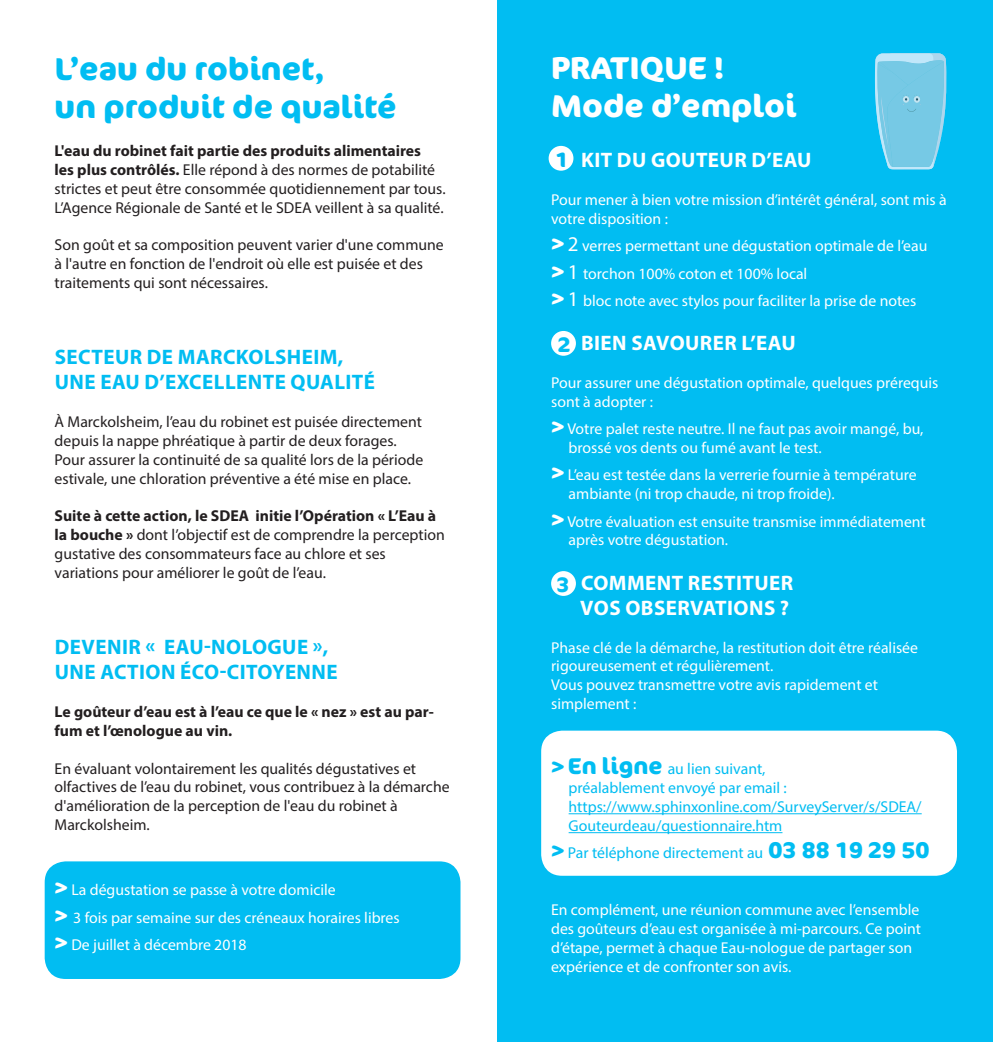
<style>
.page{position:relative;width:993px;height:1042px;background:#fff}
.page>*{position:absolute;margin:0;border:0;box-sizing:border-box;transform-origin:0 0}
.t1{font:700 31.5px "Cocon OT";color:#01bdf2}
.t2{font:700 31.5px "Cocon OT";color:#fff}
.t3{font:700 21px "Myriad Pro";letter-spacing:.02em;color:#01bdf2}
.t4{font:700 21px "Myriad Pro";letter-spacing:.02em;color:#fff}
.t5{font:700 21px "Cocon OT";color:#01bdf2}
.t6{font:700 21px "Cocon OT";color:#00b7f0}
.t7{font:15.75px/18.9px "Myriad Pro";color:#fff}
.t8{font:15.75px/18.9px "Myriad Pro";color:#231f20}
.t9{font:15.75px "Myriad Pro";color:#01bdf2}
.t10{font:700 15.75px/18.9px "Myriad Pro";color:#231f20}
.s1{font-weight:700}
.s2{font-family:"Cocon OT";font-weight:700;font-size:22.75px}
.s3{font-size:21px}
</style>
<div class="page">
<div style="left:45px;top:861px;width:415px;height:118px;background:#01bdf2;border-radius:21px"></div>
<div style="left:497px;top:0;width:495px;height:1042px;background:#01bdf2"></div>
<div style="left:541px;top:730px;width:415px;height:146px;background:#fff;border-radius:21px"></div>
<hr style="left:568px;top:813px;width:353px;height:1px;background:#01bdf2">
<hr style="left:568px;top:832px;width:214px;height:1px;background:#01bdf2">
<div style="left:548px;top:146px;width:25px;height:25px;background:#fff;border-radius:50%"></div>
<div style="left:551px;top:331px;width:24px;height:25px;background:#fff;border-radius:50%"></div>
<div style="left:551px;top:571px;width:24px;height:25px;background:#fff;border-radius:50%"></div>
<svg style="left:875px;top:53px;width:72px;height:116px;background:#74cbe8"></svg>
<p class="t1" style="left:55px;top:50px;width:272px">L’eau du robinet,</p>
<p class="t1" style="left:55px;top:88px;width:343px">un produit de qualité</p>
<p class="t8" style="left:55px;top:141px;width:392px"><span class="s1">L'eau du robinet fait partie des produits alimentaires<br>les plus contrôlés.</span> Elle répond à des normes de potabilité strictes et peut être consommée quotidiennement par tous.<br>L’Agence Régionale de Santé et le SDEA veillent à sa qualité.</p>
<p class="t8" style="left:55px;top:235px;width:390px">Son goût et sa composition peuvent varier d'une commune à l'autre en fonction de l'endroit où elle est puisée et des traitements qui sont nécessaires.</p>
<p class="t3" style="left:55px;top:343px;width:290px">SECTEUR DE MARCKOLSHEIM,</p>
<p class="t3" style="left:55px;top:368px;width:322px">UNE EAU D’EXCELLENTE QUALITÉ</p>
<p class="t8" style="left:55px;top:412px;width:369px">À Marckolsheim, l’eau du robinet est puisée directement depuis la nappe phréatique à partir de deux forages.</p>
<p class="t8" style="left:55px;top:450px;width:370px">Pour assurer la continuité de sa qualité lors de la période estivale, une chloration préventive a été mise en place.</p>
<p class="t8" style="left:55px;top:506px;width:391px"><span class="s1">Suite à cette action, le SDEA initie l’Opération « L’Eau à la bouche »</span> dont l’objectif est de comprendre la perception gustative des consommateurs face au chlore et ses</p>
<p class="t8" style="left:55px;top:563px;width:273px">variations pour améliorer le goût de l’eau.</p>
<p class="t3" style="left:55px;top:633px;width:275px">DEVENIR « EAU-NOLOGUE »,</p>
<p class="t3" style="left:55px;top:658px;width:284px">UNE ACTION ÉCO-CITOYENNE</p>
<p class="t10" style="left:55px;top:701px;width:380px">Le goûteur d’eau est à l’eau ce que le « nez » est au par&shy;fum et l’œnologue au vin.</p>
<p class="t8" style="left:55px;top:758px;width:396px">En évaluant volontairement les qualités dégustatives et olfactives de l’eau du robinet, vous contribuez à la démarche d'amélioration de la perception de l'eau du robinet à</p>
<p class="t8" style="left:55px;top:815px;width:97px">Marckolsheim.</p>
<p class="t7" style="left:55px;top:880px;width:282px"><span class="s2">&gt;</span> La dégustation se passe à votre domicile</p>
<p class="t7" style="left:55px;top:907px;width:346px"><span class="s2">&gt;</span> 3 fois par semaine sur des créneaux horaires libres</p>
<p class="t7" style="left:55px;top:935px;width:193px"><span class="s2">&gt;</span> De juillet à décembre 2018</p>
<p class="t2" style="left:551px;top:49px;width:174px">PRATIQUE !</p>
<p class="t2" style="left:551px;top:87px;width:247px">Mode d’emploi</p>
<p class="t4" style="left:581px;top:147px;width:232px">KIT DU GOUTEUR D’EAU</p>
<p class="t7" style="left:551px;top:190px;width:397px">Pour mener à bien votre mission d’intérêt général, sont mis à votre disposition :</p>
<p class="t7" style="left:551px;top:236px;width:378px"><span class="s2">&gt;</span> <span class="s3">2</span> verres permettant une dégustation optimale de l’eau</p>
<p class="t7" style="left:551px;top:264px;width:258px"><span class="s2">&gt;</span> <span class="s3">1</span> torchon 100% coton et 100% local</p>
<p class="t7" style="left:551px;top:291px;width:366px"><span class="s2">&gt;</span> <span class="s3">1</span> bloc note avec stylos pour faciliter la prise de notes</p>
<p class="t4" style="left:581px;top:329px;width:216px">BIEN SAVOURER L’EAU</p>
<p class="t7" style="left:551px;top:373px;width:389px">Pour assurer une dégustation optimale, quelques prérequis sont à adopter :</p>
<p class="t7" style="left:551px;top:419px;width:374px"><span class="s2">&gt;</span> Votre palet reste neutre. Il ne faut pas avoir mangé, bu,</p>
<p class="t7" style="left:568px;top:438px;width:254px">brossé vos dents ou fumé avant le test.</p>
<p class="t7" style="left:551px;top:465px;width:367px"><span class="s2">&gt;</span> L’eau est testée dans la verrerie fournie à température</p>
<p class="t7" style="left:568px;top:484px;width:267px">ambiante (ni trop chaude, ni trop froide).</p>
<p class="t7" style="left:551px;top:511px;width:376px"><span class="s2">&gt;</span> Votre évaluation est ensuite transmise immédiatement</p>
<p class="t7" style="left:568px;top:530px;width:161px">après votre dégustation.</p>
<p class="t4" style="left:581px;top:569px;width:214px">COMMENT RESTITUER</p>
<p class="t4" style="left:580px;top:594px;width:210px">VOS OBSERVATIONS ?</p>
<p class="t7" style="left:551px;top:637px;width:368px">Phase clé de la démarche, la restitution doit être réalisée rigoureusement et régulièrement.</p>
<p class="t7" style="left:551px;top:675px;width:328px">Vous pouvez transmettre votre avis rapidement et</p>
<p class="t7" style="left:551px;top:694px;width:87px">simplement :</p>
<p class="t6" style="left:555px;top:147px;width:14px">1</p>
<p class="t5" style="left:557px;top:332px;width:14px">2</p>
<p class="t5" style="left:556px;top:572px;width:14px">3</p>
<p class="t9" style="left:551px;top:759px;width:216px"><span class="s2">&gt;En ligne</span> au lien suivant,</p>
<p class="t9" style="left:568px;top:778px;width:220px">préalablement envoyé par email :</p>
<p class="t9" style="left:568px;top:797px;width:354px">https://www.sphinxonline.com/SurveyServer/s/SDEA/</p>
<p class="t9" style="left:568px;top:816px;width:215px">Gouteurdeau/questionnaire.htm</p>
<p class="t9" style="left:551px;top:843px;width:380px"><span class="s2">&gt;</span> Par téléphone directement au <span class="s2">03 88 19 29 50</span></p>
<p class="t7" style="left:551px;top:900px;width:371px">En complément, une réunion commune avec l’ensemble des goûteurs d’eau est organisée à mi-parcours. Ce point d’étape, permet à chaque Eau-nologue de partager son expérience et de confronter son avis.</p>
</div>
